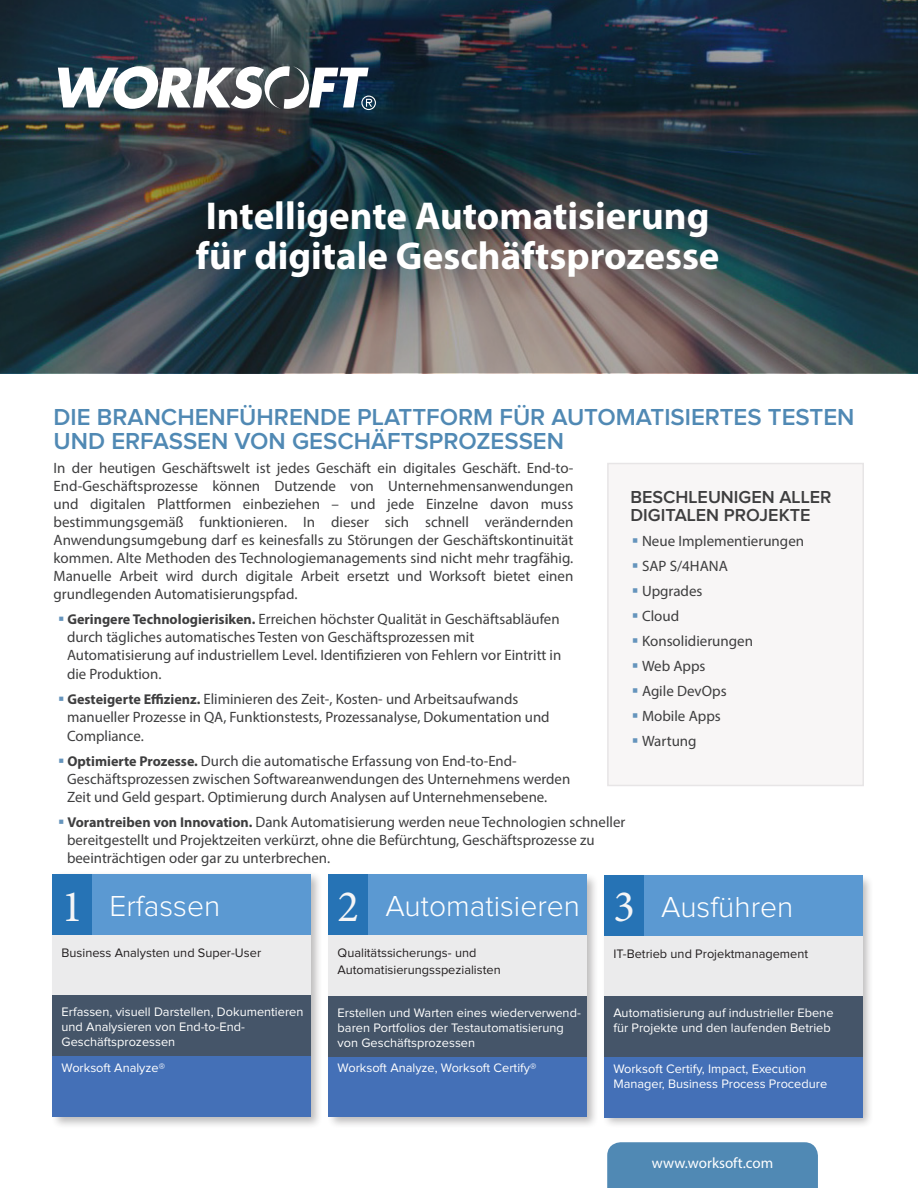
<style>
.page{position:relative;width:918px;height:1188px;background:#fff}
.page>*{position:absolute;margin:0;border:0;box-sizing:border-box;transform-origin:0 0}
.t1{font:45px "Minion Pro";color:#f5f5f6}
.t2{font:700 39px/40.5px "Myriad Pro";color:#fff}
.t3{font:300 30px "Proxima Nova";color:#fff}
.Header_copy{font:600 24px/24px "Proxima Nova";color:#5089b4}
.Header_copy-2{font:600 18px/18px "Proxima Nova";color:#3e3e3f}
.Body{font:15px/18px "Myriad Pro";color:#3e3e3f}
.t4{font:15px "Myriad Pro";color:#fff}
.t5{font:12.75px/15px "Proxima Nova";color:#fff}
.t6{font:12.75px/16.5px "Proxima Nova";color:#231f20}
.s1{color:#6594bc}
.s2{font-weight:700;font-size:14.25px}
</style>
<div class="page">
<div style="left:607px;top:1142px;width:211px;height:46px;background:#5089b4"></div>
<div style="left:326px;top:872px;width:272px;height:257px;background:#231f20;opacity:.3"></div>
<div style="left:51px;top:871px;width:272px;height:258px;background:#231f20;opacity:.3"></div>
<div style="left:601px;top:874px;width:272px;height:254px;background:#231f20;opacity:.3"></div>
<img style="left:0;top:0;width:918px;height:373px">
<svg style="left:58px;top:66px;width:318px;height:44px"></svg>
<div style="left:607px;top:463px;width:257px;height:323px;background:#f8f6f6;border:2px solid #e7e5e6"></div>
<div style="left:604px;top:1057px;width:258px;height:60px;background:#4470b7"></div>
<div style="left:604px;top:996px;width:258px;height:61px;background:#455569"></div>
<div style="left:604px;top:935px;width:258px;height:61px;background:#ebebec"></div>
<div style="left:604px;top:875px;width:258px;height:60px;background:#5b99d2"></div>
<div style="left:604px;top:875px;width:39px;height:60px;background:#2673b5"></div>
<div style="left:328px;top:1057px;width:259px;height:60px;background:#4470b7"></div>
<div style="left:328px;top:996px;width:259px;height:61px;background:#455569"></div>
<div style="left:328px;top:935px;width:259px;height:60px;background:#ebebec"></div>
<div style="left:328px;top:874px;width:259px;height:61px;background:#5b99d2"></div>
<div style="left:328px;top:874px;width:40px;height:61px;background:#2673b5"></div>
<div style="left:52px;top:1056px;width:259px;height:61px;background:#4470b7"></div>
<div style="left:52px;top:996px;width:259px;height:60px;background:#455569"></div>
<div style="left:52px;top:935px;width:259px;height:60px;background:#ebebec"></div>
<div style="left:52px;top:874px;width:259px;height:61px;background:#5b99d2"></div>
<div style="left:52px;top:874px;width:40px;height:61px;background:#2673b5"></div>
<p class="t2" style="left:196px;top:194px;width:525px">Intelligente Automatisierung für digitale Geschäftsprozesse</p>
<p class="Header_copy" style="left:54px;top:406px;width:803px">DIE BRANCHENFÜHRENDE PLATTFORM FÜR AUTOMATISIERTES TESTEN<br>UND ERFASSEN VON GESCHÄFTSPROZESSEN</p>
<p class="Body" style="left:54px;top:459px;width:521px;text-align:justify">In der heutigen Geschäftswelt ist jedes Geschäft ein digitales Geschäft. End-to-End-Geschäftsprozesse können Dutzende von Unternehmensanwendungen und digitalen Plattformen einbeziehen – und jede Einzelne davon muss bestimmungsgemäß funktionieren. In dieser sich schnell verändernden Anwendungsumgebung darf es keinesfalls zu Störungen der Geschäftskontinuität kommen. Alte Methoden des Technologiemanagements sind nicht mehr tragfähig.<br>Manuelle Arbeit wird durch digitale Arbeit ersetzt und Worksoft bietet einen grundlegenden Automatisierungspfad.</p>
<p class="Body" style="left:67px;top:610px;width:496px;text-indent:-9px"><span class="s1">▪</span> <span class="s2">Geringere Technologierisiken.</span> Erreichen höchster Qualität in Geschäftsabläufen durch tägliches automatisches Testen von Geschäftsprozessen mit Automatisierung auf industriellem Level. Identifizieren von Fehlern vor Eintritt in die Produktion.</p>
<p class="Body" style="left:67px;top:689px;width:484px;line-height:18.5px;text-indent:-9px"><span class="s1">▪</span> <span class="s2">Gesteigerte Effizienz.</span> Eliminieren des Zeit-, Kosten- und Arbeitsaufwands manueller Prozesse in QA, Funktionstests, Prozessanalyse, Dokumentation und<br>Compliance.</p>
<p class="Body" style="left:67px;top:751px;width:505px;line-height:18.5px;text-indent:-9px"><span class="s1">▪</span> <span class="s2">Optimierte Prozesse.</span> Durch die automatische Erfassung von End-to-End-<br>Geschäftsprozessen zwischen Softwareanwendungen des Unternehmens werden<br>Zeit und Geld gespart. Optimierung durch Analysen auf Unternehmensebene.</p>
<p class="Body" style="left:67px;top:813px;width:560px;text-indent:-9px"><span class="s1">▪</span> <span class="s2">Vorantreiben von Innovation.</span> Dank Automatisierung werden neue Technologien schneller bereitgestellt und Projektzeiten verkürzt, ohne die Befürchtung, Geschäftsprozesse zu beeinträchtigen oder gar zu unterbrechen.</p>
<p class="Header_copy-2" style="left:630px;top:489px;width:203px">BESCHLEUNIGEN ALLER<br>DIGITALEN PROJEKTE</p>
<p class="Body" style="left:632px;top:532px;width:174px"><span class="s1">▪</span> Neue Implementierungen</p>
<p class="Body" style="left:632px;top:557px;width:98px"><span class="s1">▪</span> SAP S/4HANA</p>
<p class="Body" style="left:632px;top:582px;width:72px"><span class="s1">▪</span> Upgrades</p>
<p class="Body" style="left:632px;top:607px;width:49px"><span class="s1">▪</span> Cloud</p>
<p class="Body" style="left:632px;top:632px;width:123px"><span class="s1">▪</span> Konsolidierungen</p>
<p class="Body" style="left:632px;top:657px;width:75px"><span class="s1">▪</span> Web Apps</p>
<p class="Body" style="left:632px;top:682px;width:96px"><span class="s1">▪</span> Agile DevOps</p>
<p class="Body" style="left:632px;top:707px;width:90px"><span class="s1">▪</span> Mobile Apps</p>
<p class="Body" style="left:632px;top:732px;width:66px"><span class="s1">▪</span> Wartung</p>
<p class="t1" style="left:62px;top:876px;width:23px">1</p>
<p class="t3" style="left:109px;top:892px;width:112px">Erfassen</p>
<p class="t1" style="left:338px;top:876px;width:23px">2</p>
<p class="t6" style="left:62px;top:945px;width:201px">Business Analysten und Super-User</p>
<p class="t3" style="left:386px;top:893px;width:196px">Automatisieren</p>
<p class="t1" style="left:613px;top:877px;width:23px">3</p>
<p class="t6" style="left:338px;top:945px;width:165px">Qualitätssicherungs- und<br>Automatisierungsspezialisten</p>
<p class="t5" style="left:338px;top:1006px;width:245px">Erstellen und Warten eines wiederverwend&shy;baren Portfolios der Testautomatisierung von Geschäftsprozessen</p>
<p class="t5" style="left:338px;top:1061px;width:200px">Worksoft Analyze, Worksoft Certify®</p>
<p class="t3" style="left:661px;top:893px;width:134px">Ausführen</p>
<p class="t6" style="left:613px;top:946px;width:196px">IT-Betrieb und Projektmanagement</p>
<p class="t5" style="left:62px;top:1005px;width:243px">Erfassen, visuell Darstellen, Dokumentieren und Analysieren von End-to-End-<br>Geschäftsprozessen</p>
<p class="t5" style="left:62px;top:1061px;width:105px">Worksoft Analyze®</p>
<p class="t5" style="left:613px;top:1006px;width:222px">Automatisierung auf industrieller Ebene für Projekte und den laufenden Betrieb</p>
<p class="t5" style="left:613px;top:1062px;width:215px">Worksoft Certify, Impact, Execution<br>Manager, Business Process Procedure</p>
<p class="t4" style="left:652px;top:1154px;width:123px">www.worksoft.com</p>
</div>
